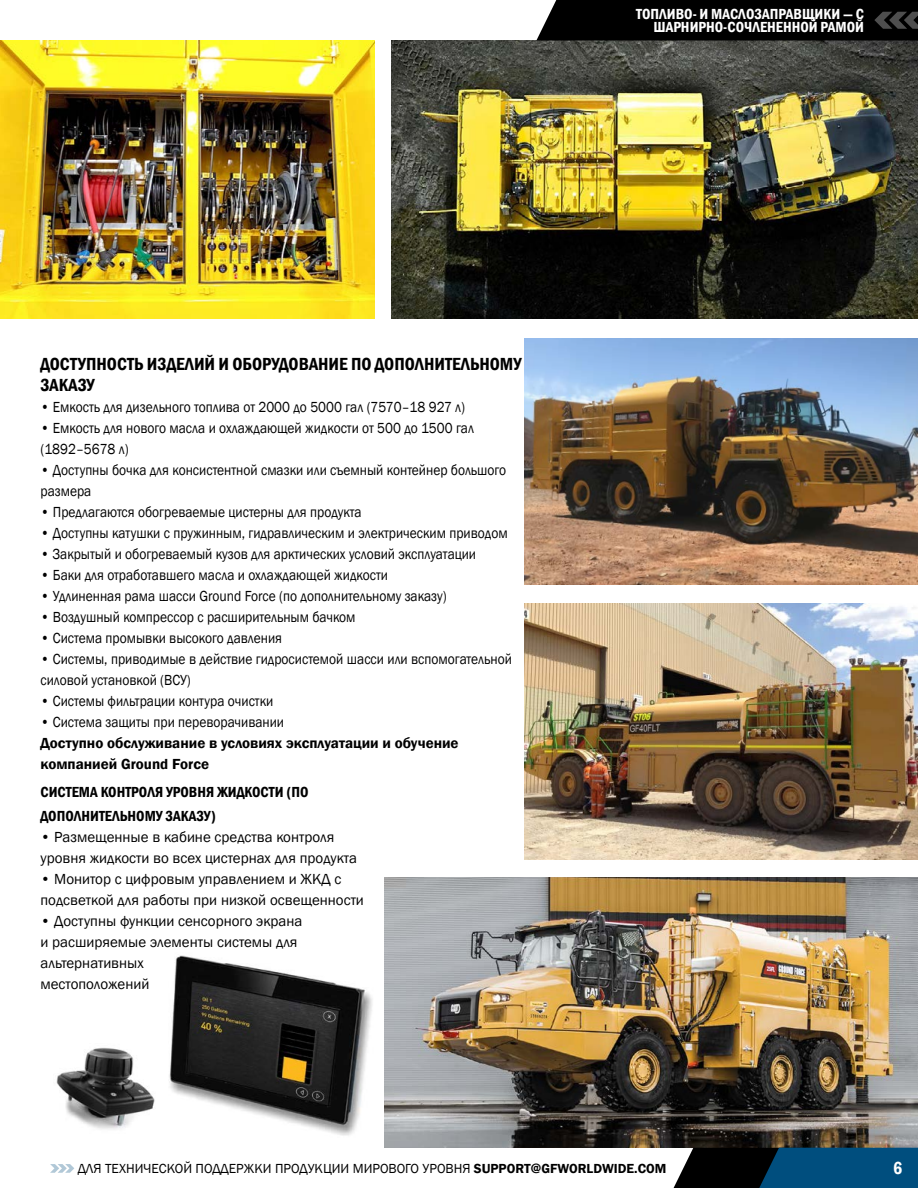
<style>
.page{position:relative;width:918px;height:1188px;background:#fff}
.page>*{position:absolute;margin:0;border:0;box-sizing:border-box;transform-origin:0 0}
.t1{font:600 condensed 18px/21px "Franklin Gothic";color:#000}
.t2{font:600 condensed 18px "Franklin Gothic";color:#fff}
.t3{font:15px/21px "Franklin Gothic";color:#000;scale:.9 1}
.t4{font:15px/21px "Franklin Gothic";color:#000}
.t5{font:600 15px/21px "Franklin Gothic";color:#000}
.t6{font:600 condensed 15px/24px "Franklin Gothic";color:#000}
.t7{font:600 condensed 15px/13.5px "Franklin Gothic";color:#fff;text-align:right}
.t8{font:13.5px "Franklin Gothic";color:#000}
.s1{font-weight:600}
</style>
<div class="page">
<img style="left:392px;top:40px;width:526px;height:279px">
<img style="left:384px;top:878px;width:534px;height:270px">
<svg style="left:674px;top:1148px;width:244px;height:40px"></svg>
<img style="left:0;top:40px;width:375px;height:279px">
<img style="left:525px;top:338px;width:393px;height:246px">
<img style="left:525px;top:603px;width:393px;height:256px">
<img style="left:56px;top:1047px;width:99px;height:83px">
<img style="left:169px;top:955px;width:203px;height:181px">
<svg style="left:50px;top:1164px;width:24px;height:9px"></svg>
<div style="left:536px;top:0;width:382px;height:40px;background:#000"></div>
<p class="t7" style="left:636px;top:7px;width:229px">ТОПЛИВО- И МАСЛОЗАПРАВЩИКИ — С<br>ШАРНИРНО-СОЧЛЕНЕННОЙ РАМОЙ</p>
<p class="t1" style="left:40px;top:353px;width:483px">ДОСТУПНОСТЬ ИЗДЕЛИЙ И ОБОРУДОВАНИЕ ПО ДОПОЛНИТЕЛЬНОМУ<br>ЗАКАЗУ</p>
<p class="t3" style="left:40px;top:396px;width:473px">• Емкость для дизельного топлива от 2000 до 5000 гал (7570–18 927 л)</p>
<p class="t3" style="left:40px;top:417px;width:483px">• Емкость для нового масла и охлаждающей жидкости от 500 до 1500 гал (1892–5678 л)</p>
<p class="t3" style="left:40px;top:459px;width:519px">• Доступны бочка для консистентной смазки или съемный контейнер большого размера</p>
<p class="t3" style="left:40px;top:501px;width:358px">• Предлагаются обогреваемые цистерны для продукта</p>
<p class="t3" style="left:40px;top:522px;width:521px">• Доступны катушки с пружинным, гидравлическим и электрическим приводом</p>
<p class="t3" style="left:40px;top:543px;width:486px">• Закрытый и обогреваемый кузов для арктических условий эксплуатации</p>
<p class="t3" style="left:40px;top:564px;width:388px">• Баки для отработавшего масла и охлаждающей жидкости</p>
<p class="t3" style="left:40px;top:585px;width:453px">• Удлиненная рама шасси Ground Force (по дополнительному заказу)</p>
<p class="t3" style="left:40px;top:606px;width:352px">• Воздушный компрессор с расширительным бачком</p>
<p class="t3" style="left:40px;top:627px;width:270px">• Система промывки высокого давления</p>
<p class="t3" style="left:40px;top:648px;width:525px">• Системы, приводимые в действие гидросистемой шасси или вспомогательной силовой установкой (ВСУ)</p>
<p class="t3" style="left:40px;top:690px;width:260px">• Системы фильтрации контура очистки</p>
<p class="t3" style="left:40px;top:711px;width:272px">• Система защиты при переворачивании</p>
<p class="t5" style="left:40px;top:732px;width:420px">Доступно обслуживание в условиях эксплуатации и обучение компанией Ground Force</p>
<p class="t6" style="left:40px;top:779px;width:270px">СИСТЕМА КОНТРОЛЯ УРОВНЯ ЖИДКОСТИ (ПО<br>ДОПОЛНИТЕЛЬНОМУ ЗАКАЗУ)</p>
<p class="t4" style="left:40px;top:826px;width:318px">• Размещенные в кабине средства контроля уровня жидкости во всех цистернах для продукта</p>
<p class="t4" style="left:40px;top:868px;width:325px">• Монитор с цифровым управлением и ЖКД с подсветкой для работы при низкой освещенности</p>
<p class="t4" style="left:40px;top:910px;width:263px">• Доступны функции сенсорного экрана и расширяемые элементы системы для альтернативных<br>местоположений</p>
<p class="t8" style="left:78px;top:1160px;width:590px">ДЛЯ ТЕХНИЧЕСКОЙ ПОДДЕРЖКИ ПРОДУКЦИИ МИРОВОГО УРОВНЯ <span class="s1">SUPPORT@GFWORLDWIDE.COM</span></p>
<p class="t2" style="left:893px;top:1156px;width:11px">6</p>
</div>
